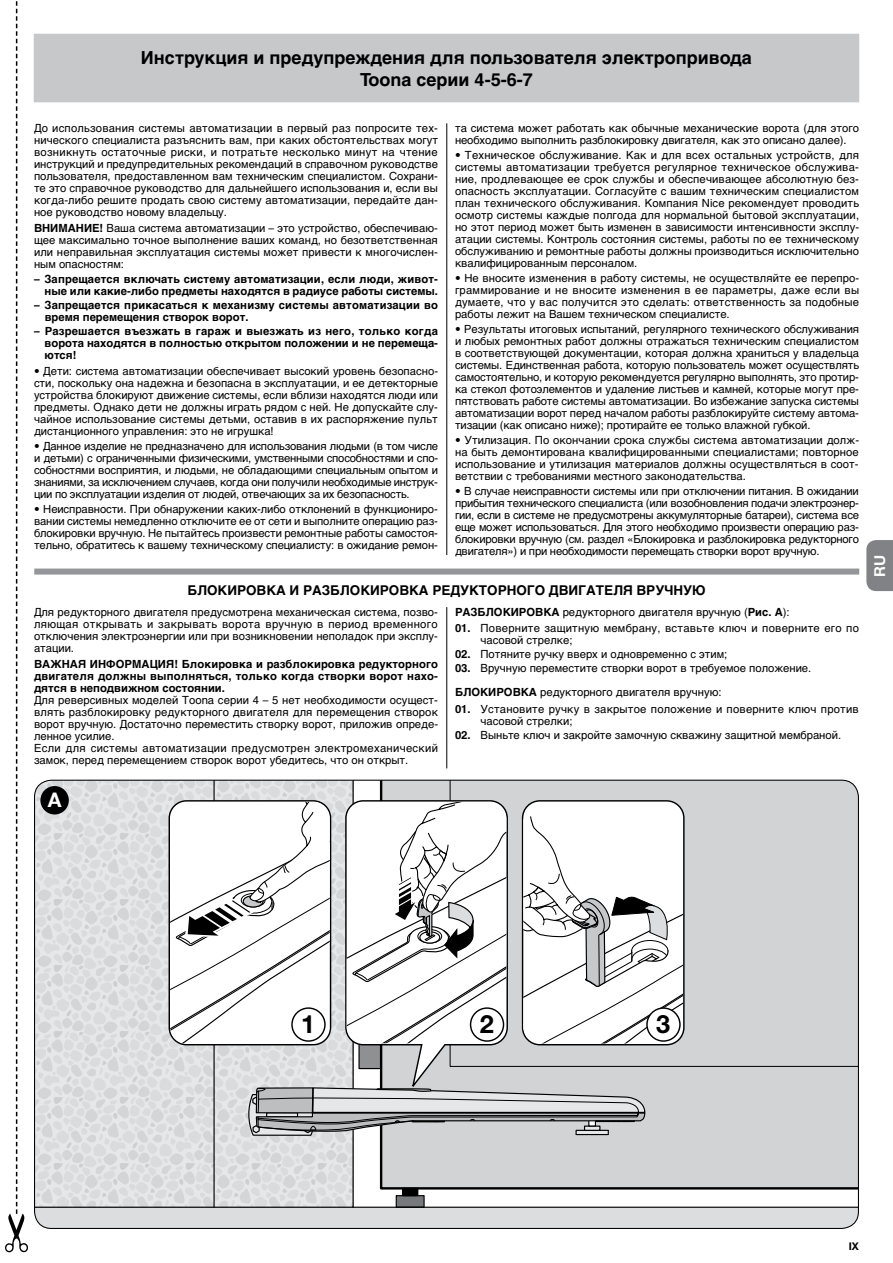
<style>
.page{position:relative;width:893px;height:1263px;background:#fff}
.page>*{position:absolute;margin:0;border:0;box-sizing:border-box;transform-origin:0 0}
.t1{font:700 25.2px "Helvetica Neue LT Com";color:#000}
.t2{font:700 20.1px "Helvetica Neue LT Com";color:#fff}
.t3{font:700 18px/21.6px "Helvetica Cyr";color:#000;text-align:center}
.t4{font:700 15px "Helvetica Neue LT Com";color:#fff}
.t5{font:700 13.5px "Helvetica Cyr";color:#000}
.t6{font:11.25px/12px "Helvetica Cyr Upright";color:#000;text-align:justify}
.t7{font:700 11.25px/12px "Helvetica Cyr";color:#000;text-align:justify}
.t8{font:11.25px/12px "Helvetica Cyr Upright";letter-spacing:.02em;color:#000}
.t9{font:700 10.5px "Helvetica Neue LT Com";color:#000}
.s1{font-family:"Helvetica Cyr";font-weight:700}
</style>
<div class="page">
<svg style="left:866px;top:540px;width:27px;height:51px"></svg>
<svg style="left:5px;top:1px;width:23px;height:1251px"></svg>
<hr style="left:446px;top:123px;width:1px;height:432px;background:#000">
<div style="left:34px;top:34px;width:825px;height:68px;background:#c7c8ca"></div>
<hr style="left:446px;top:607px;width:1px;height:161px;background:#000">
<div style="left:34px;top:568px;width:825px;height:6px;background:#939598"></div>
<svg style="left:35px;top:1208px;width:823px;height:20px;background:#d9dadb"></svg>
<svg style="left:35px;top:780px;width:319px;height:428px;background:#dbdcdd"></svg>
<hr style="left:213px;top:780px;width:2px;height:427px;background:#000">
<div style="left:379px;top:782px;width:478px;height:405px;background:#d1d3d4"></div>
<div style="left:449px;top:780px;width:409px;height:287px;background:#d1d3d4"></div>
<svg style="left:636px;top:1187px;width:221px;height:21px"></svg>
<svg style="left:255px;top:967px;width:381px;height:260px;background:#d3d4d5"></svg>
<svg style="left:247px;top:1087px;width:399px;height:49px;background:#afb1b2"></svg>
<div style="left:169px;top:800px;width:162px;height:245px;border:1px solid #000;border-radius:17px"></div>
<svg style="left:170px;top:802px;width:160px;height:242px"></svg>
<div style="left:522px;top:800px;width:163px;height:245px;border:1px solid #000;border-radius:17px"></div>
<div style="left:292px;top:1008px;width:33px;height:33px;background:#fff;border-radius:50%"></div>
<div style="left:291px;top:1007px;width:35px;height:35px;border:1px solid #000;border-radius:50%"></div>
<svg style="left:523px;top:802px;width:160px;height:241px"></svg>
<div style="left:647px;top:1008px;width:33px;height:33px;background:#fff;border-radius:50%"></div>
<div style="left:646px;top:1007px;width:35px;height:35px;border:1px solid #000;border-radius:50%"></div>
<svg style="left:344px;top:799px;width:165px;height:293px;background:#b5b6b7"></svg>
<svg style="left:347px;top:802px;width:159px;height:241px"></svg>
<div style="left:471px;top:1008px;width:32px;height:33px;background:#fff;border-radius:50%"></div>
<div style="left:470px;top:1007px;width:34px;height:35px;border:1px solid #000;border-radius:50%"></div>
<div style="left:40px;top:786px;width:29px;height:28px;background:#000;border-radius:50%"></div>
<h3 class="t3" style="left:141px;top:47px;width:612px">Инструкция и предупреждения для пользователя электропривода<br>Toona серии 4-5-6-7</h3>
<p class="t6" style="left:34px;top:122px;width:406px">До использования системы автоматизации в первый раз попросите тех&shy;нического специалиста разъяснить вам, при каких обстоятельствах могут возникнуть остаточные риски, и потратьте несколько минут на чтение инструкций и предупредительных рекомендаций в справочном руководстве пользователя, предоставленном вам техническим специалистом. Сохрани&shy;те это справочное руководство для дальнейшего использования и, если вы когда-либо решите продать свою систему автоматизации, передайте дан&shy;ное руководство новому владельцу.</p>
<p class="t6" style="left:34px;top:222px;width:405px"><span class="s1">ВНИМАНИЕ!</span> Ваша система автоматизации – это устройство, обеспечиваю&shy;щее максимально точное выполнение ваших команд, но безответственная или неправильная эксплуатация системы может привести к многочислен&shy;ным опасностям:</p>
<p class="t7" style="left:34px;top:273px;width:405px;text-align:right">– Запрещается включать систему автоматизации, если люди, живот&shy;ные или какие-либо предметы находятся в радиусе работы системы.</p>
<p class="t7" style="left:45px;top:299px;width:395px;text-indent:-11px">– Запрещается прикасаться к механизму системы автоматизации во время перемещения створок ворот.</p>
<p class="t7" style="left:45px;top:325px;width:395px;text-indent:-11px">– Разрешается въезжать в гараж и выезжать из него, только когда ворота находятся в полностью открытом положении и не перемеща&shy;ются!</p>
<p class="t6" style="left:34px;top:365px;width:406px">• Дети: система автоматизации обеспечивает высокий уровень безопасно&shy;сти, поскольку она надежна и безопасна в эксплуатации, и ее детекторные устройства блокируют движение системы, если вблизи находятся люди или предметы. Однако дети не должны играть рядом с ней. Не допускайте слу&shy;чайное использование системы детьми, оставив в их распоряжение пульт дистанционного управления: это не игрушка!</p>
<p class="t6" style="left:34px;top:440px;width:406px">• Данное изделие не предназначено для использования людьми (в том числе и детьми) с ограниченными физическими, умственными способностями и спо&shy;собностями восприятия, и людьми, не обладающими специальным опытом и знаниями, за исключением случаев, когда они получили необходимые инструк&shy;ции по эксплуатации изделия от людей, отвечающих за их безопасность.</p>
<p class="t6" style="left:34px;top:503px;width:405px">• Неисправности. При обнаружении каких-либо отклонений в функциониро&shy;вании системы немедленно отключите ее от сети и выполните операцию раз&shy;блокировки вручную. Не пытайтесь произвести ремонтные работы самостоя&shy;тельно, обратитесь к вашему техническому специалисту: в ожидание ремон-</p>
<p class="t6" style="left:455px;top:122px;width:405px">та система может работать как обычные механические ворота (для этого необходимо выполнить разблокировку двигателя, как это описано далее).</p>
<p class="t6" style="left:455px;top:149px;width:406px">• Техническое обслуживание. Как и для всех остальных устройств, для системы автоматизации требуется регулярное техническое обслужива&shy;ние, продлевающее ее срок службы и обеспечивающее абсолютную без&shy;опасность эксплуатации. Согласуйте с вашим техническим специалистом план технического обслуживания. Компания Nice рекомендует проводить осмотр системы каждые полгода для нормальной бытовой эксплуатации, но этот период может быть изменен в зависимости интенсивности эксплу&shy;атации системы. Контроль состояния системы, работы по ее техническому обслуживанию и ремонтные работы должны производиться исключительно квалифицированным персоналом.</p>
<p class="t6" style="left:455px;top:272px;width:406px">• Не вносите изменения в работу системы, не осуществляйте ее перепро&shy;граммирование и не вносите изменения в ее параметры, даже если вы думаете, что у вас получится это сделать: ответственность за подобные работы лежит на Вашем техническом специалисте.</p>
<p class="t6" style="left:455px;top:323px;width:406px">• Результаты итоговых испытаний, регулярного технического обслуживания и любых ремонтных работ должны отражаться техническим специалистом в соответствующей документации, которая должна храниться у владельца системы. Единственная работа, которую пользователь может осуществлять самостоятельно, и которую рекомендуется регулярно выполнять, это протир&shy;ка стекол фотоэлементов и удаление листьев и камней, которые могут пре&shy;пятствовать работе системы автоматизации. Во избежание запуска системы автоматизации ворот перед началом работы разблокируйте систему автома&shy;тизации (как описано ниже); протирайте ее только влажной губкой.</p>
<p class="t6" style="left:455px;top:434px;width:406px">• Утилизация. По окончании срока службы система автоматизации долж&shy;на быть демонтирована квалифицированными специалистами; повторное использование и утилизация материалов должны осуществляться в соот&shy;ветствии с требованиями местного законодательства.</p>
<p class="t6" style="left:455px;top:485px;width:405px">• В случае неисправности системы или при отключении питания. В ожидании прибытия технического специалиста (или возобновления подачи электроэнер&shy;гии, если в системе не предусмотрены аккумуляторные батареи), система все еще может использоваться. Для этого необходимо произвести операцию раз&shy;блокировки вручную (см. раздел «Блокировка и разблокировка редукторного двигателя») и при необходимости перемещать створки ворот вручную.</p>
<p class="t5" style="left:187px;top:583px;width:520px">БЛОКИРОВКА И РАЗБЛОКИРОВКА РЕДУКТОРНОГО ДВИГАТЕЛЯ ВРУЧНУЮ</p>
<p class="t6" style="left:455px;top:606px;width:336px"><span class="s1">РАЗБЛОКИРОВКА</span> редукторного двигателя вручную (<span class="s1">Рис. A</span>):</p>
<p class="t8" style="left:480px;top:622px;width:380px;text-indent:-26px"><span class="s1">01.</span> Поверните защитную мембрану, вставьте ключ и поверните его по часовой стрелке;</p>
<p class="t6" style="left:455px;top:648px;width:274px"><span class="s1">02.</span> Потяните ручку вверх и одновременно с этим;</p>
<p class="t6" style="left:455px;top:657px;width:358px;line-height:24px"><span class="s1">03.</span> Вручную переместите створки ворот в требуемое положение.<br><span class="s1">БЛОКИРОВКА</span> редукторного двигателя вручную:</p>
<p class="t8" style="left:480px;top:703px;width:380px;text-indent:-26px"><span class="s1">01.</span> Установите ручку в закрытое положение и поверните ключ против часовой стрелки;</p>
<p class="t6" style="left:455px;top:729px;width:388px"><span class="s1">02.</span> Выньте ключ и закройте замочную скважину защитной мембраной.</p>
<p class="t6" style="left:34px;top:606px;width:405px">Для редукторного двигателя предусмотрена механическая система, позво&shy;ляющая открывать и закрывать ворота вручную в период временного отключения электроэнергии или при возникновении неполадок при эксплу&shy;атации.</p>
<p class="t7" style="left:34px;top:658px;width:405px">ВАЖНАЯ ИНФОРМАЦИЯ! Блокировка и разблокировка редукторного двигателя должны выполняться, только когда створки ворот нахо&shy;дятся в неподвижном состоянии.</p>
<p class="t6" style="left:34px;top:694px;width:406px;text-align:left">Для реверсивных моделей Toona серии 4 – 5 нет необходимости осущест&shy;влять разблокировку редукторного двигателя для перемещения створок ворот вручную. Достаточно переместить створку ворот, приложив опреде&shy;ленное усилие.<br>Если для системы автоматизации предусмотрен электромеханический замок, перед перемещением створок ворот убедитесь, что он открыт.</p>
<h2 class="t2" style="left:48px;top:787px;width:15px">A</h2>
<h3 class="t4" style="left:870px;top:576px;width:23px;rotate:-90deg">RU</h3>
<h1 class="t1" style="left:301px;top:1008px;width:16px">1</h1>
<h1 class="t1" style="left:480px;top:1008px;width:16px">2</h1>
<h1 class="t1" style="left:656px;top:1008px;width:16px">3</h1>
<p class="t9" style="left:849px;top:1240px;width:12px">IX</p>
</div>
